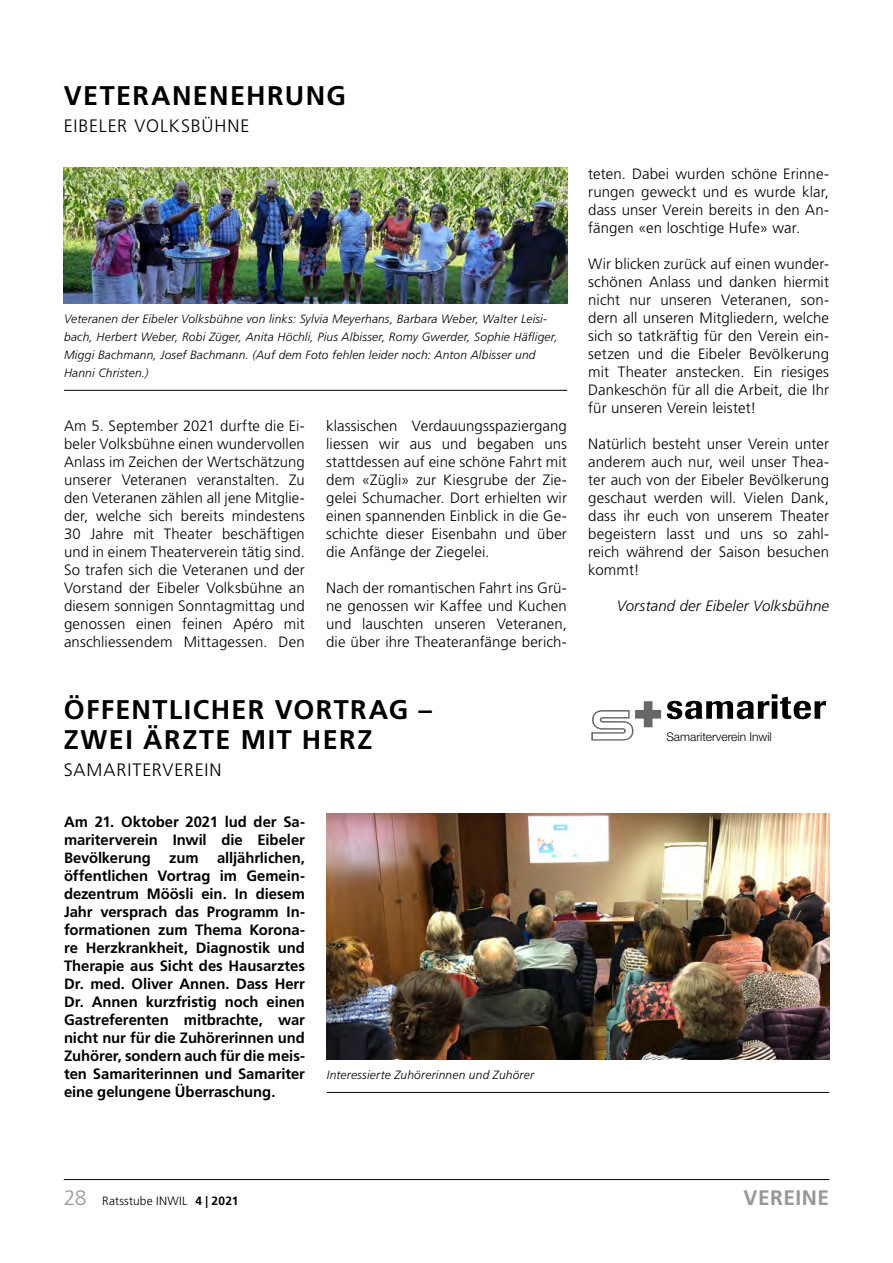
<style>
.page{position:relative;width:893px;height:1263px;background:#fff}
.page>*{position:absolute;margin:0;border:0;box-sizing:border-box;transform-origin:0 0}
.t1{font:700 27px/30px "Frutiger LT Std";letter-spacing:.05em;color:#000}
.t2{font:700 21px "Frutiger LT Std";letter-spacing:.02em;color:#989898}
.t3{font:300 18px "Frutiger LT Std";letter-spacing:.05em;color:#000}
.t4{font:300 15px/18px "Frutiger LT Std";letter-spacing:.01em;color:#000;text-align:justify}
.t5{font:700 15px/18px "Frutiger LT Std";letter-spacing:-.005em;color:#000;text-align:justify}
.t6{font:italic 300 15px "Frutiger LT Std";letter-spacing:.01em;color:#000}
.t7{font:italic 300 12px/18px "Frutiger LT Std";letter-spacing:.015em;color:#000}
.t8{font:300 12px "Frutiger LT Std";letter-spacing:.02em;color:#000}
.t9{font:300 12px "Helvetica Neue";color:#000}
.s1{font-size:21px;color:#989898}
.s2{font-weight:700}
</style>
<div class="page">
<hr style="left:64px;top:1179px;width:765px;height:1px;background:#000">
<svg style="left:667px;top:694px;width:159px;height:25px"></svg>
<svg style="left:591px;top:701px;width:70px;height:39px"></svg>
<img style="left:326px;top:813px;width:503px;height:247px">
<hr style="left:327px;top:1092px;width:502px;height:1px;background:#000">
<img style="left:64px;top:168px;width:503px;height:135px">
<hr style="left:64px;top:390px;width:503px;height:1px;background:#000">
<h1 class="t1" style="left:64px;top:81px;width:284px">VETERANENEHRUNG</h1>
<p class="t3" style="left:64px;top:116px;width:187px">EIBELER VOLKSBÜHNE</p>
<p class="t7" style="left:64px;top:310px;width:495px">Veteranen der Eibeler Volksbühne von links: Sylvia Meyerhans, Barbara Weber, Walter Leisi&shy;bach, Herbert Weber, Robi Züger, Anita Höchli, Pius Albisser, Romy Gwerder, Sophie Häfliger, Miggi Bachmann, Josef Bachmann. (Auf dem Foto fehlen leider noch: Anton Albisser und Hanni Christen.)</p>
<p class="t4" style="left:64px;top:417px;width:242px">Am 5. September 2021 durfte die Ei&shy;beler Volksbühne einen wundervollen Anlass im Zeichen der Wertschätzung unserer Veteranen veranstalten. Zu den Veteranen zählen all jene Mitglie&shy;der, welche sich bereits mindestens 30 Jahre mit Theater beschäftigen und in einem Theaterverein tätig sind.<br>So trafen sich die Veteranen und der Vorstand der Eibeler Volksbühne an diesem sonnigen Sonntagmittag und genossen einen feinen Apéro mit anschliessendem Mittagessen. Den</p>
<p class="t4" style="left:326px;top:417px;width:242px">klassischen Verdauungsspaziergang liessen wir aus und begaben uns stattdessen auf eine schöne Fahrt mit dem «Zügli» zur Kiesgrube der Zie&shy;gelei Schumacher. Dort erhielten wir einen spannenden Einblick in die Ge&shy;schichte dieser Eisenbahn und über die Anfänge der Ziegelei.</p>
<p class="t4" style="left:326px;top:579px;width:242px">Nach der romantischen Fahrt ins Grü&shy;ne genossen wir Kaffee und Kuchen und lauschten unseren Veteranen, die über ihre Theateranfänge berich-</p>
<h1 class="t1" style="left:64px;top:695px;width:370px">ÖFFENTLICHER VORTRAG –<br>ZWEI ÄRZTE MIT HERZ</h1>
<p class="t3" style="left:64px;top:760px;width:159px">SAMARITERVEREIN</p>
<p class="t5" style="left:64px;top:813px;width:242px">Am 21. Oktober 2021 lud der Sa&shy;mariterverein Inwil die Eibeler Bevölkerung zum alljährlichen, öffentlichen Vortrag im Gemein&shy;dezentrum Möösli ein. In diesem Jahr versprach das Programm In&shy;formationen zum Thema Korona&shy;re Herzkrankheit, Diagnostik und Therapie aus Sicht des Hausarztes Dr. med. Oliver Annen. Dass Herr Dr. Annen kurzfristig noch einen Gastreferenten mitbrachte, war nicht nur für die Zuhörerinnen und Zuhörer, sondern auch für die meis&shy;ten Samariterinnen und Samariter eine gelungene Überraschung.</p>
<p class="t7" style="left:327px;top:1066px;width:209px">Interessierte Zuhörerinnen und Zuhörer</p>
<p class="t4" style="left:588px;top:165px;width:242px">teten. Dabei wurden schöne Erinne&shy;rungen geweckt und es wurde klar, dass unser Verein bereits in den An&shy;fängen «en loschtige Hufe» war.</p>
<p class="t4" style="left:588px;top:255px;width:242px">Wir blicken zurück auf einen wunder&shy;schönen Anlass und danken hiermit nicht nur unseren Veteranen, son&shy;dern all unseren Mitgliedern, welche sich so tatkräftig für den Verein ein&shy;setzen und die Eibeler Bevölkerung mit Theater anstecken. Ein riesiges Dankeschön für all die Arbeit, die Ihr für unseren Verein leistet!</p>
<p class="t4" style="left:588px;top:435px;width:242px">Natürlich besteht unser Verein unter anderem auch nur, weil unser Thea&shy;ter auch von der Eibeler Bevölkerung geschaut werden will. Vielen Dank, dass ihr euch von unserem Theater begeistern lasst und uns so zahl&shy;reich während der Saison besuchen kommt!</p>
<p class="t6" style="left:617px;top:597px;width:214px">Vorstand der Eibeler Volksbühne</p>
<p class="t9" style="left:666px;top:729px;width:107px">Samariterverein Inwil</p>
<p class="t8" style="left:64px;top:1194px;width:176px"><span class="s1">28</span> Ratsstube INWIL <span class="s2">4 | 2021</span></p>
<h2 class="t2" style="left:744px;top:1186px;width:87px">VEREINE</h2>
</div>
